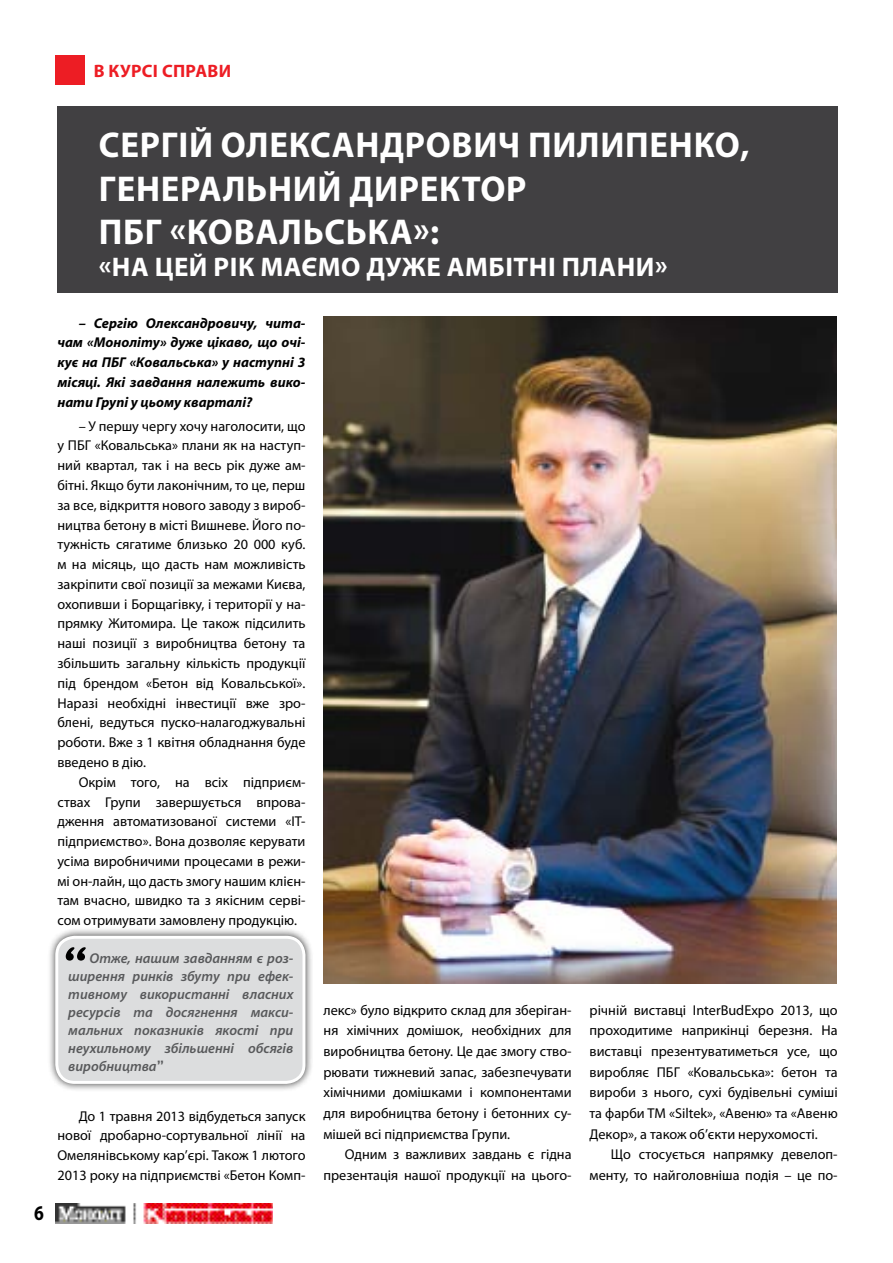
<style>
.page{position:relative;width:893px;height:1263px;background:#fff}
.page>*{position:absolute;margin:0;border:0;box-sizing:border-box;transform-origin:0 0}
.t1{font:72px "Modernist Three";color:#000}
.t2{font:700 36px/43.2px "Myriad Pro";letter-spacing:.02em;color:#fff}
.t3{font:700 27px "Myriad Pro";letter-spacing:.02em;color:#fff}
.t4{font:700 21px "Myriad Pro";color:#000;scale:.84 1}
.t5{font:700 18px "Myriad Pro";letter-spacing:.02em;color:#ed1d24}
.t6{font:14.25px/19.8px "Myriad Pro";color:#000;text-align:justify}
.t7{font:italic 600 14.25px/18px "Myriad Pro";color:#58595b;text-align:justify}
.t8{font:italic 700 14.25px/19.8px "Myriad Pro";color:#000;text-align:justify}
.s1{font-family:"Glypha Pro";font-weight:700;font-style:normal}
</style>
<div class="page">
<div style="left:47px;top:927px;width:267px;height:165px;background:#000;opacity:.75"></div>
<div style="left:57px;top:937px;width:247px;height:145px;background:#dcddde;border-radius:18px"></div>
<div style="left:55px;top:936px;width:250px;height:148px;border:3px solid #fff;border-radius:18px"></div>
<div style="left:55px;top:55px;width:30px;height:30px;background:#ed1d24"></div>
<div style="left:57px;top:106px;width:781px;height:187px;background:#414042"></div>
<img style="left:323px;top:317px;width:513px;height:666px">
<img style="left:55px;top:1204px;width:217px;height:19px">
<p class="t5" style="left:94px;top:59px;width:139px">В курсі справи</p>
<h2 class="t2" style="left:99px;top:122px;width:652px">Сергій Олександрович Пилипенко,<br>Генеральний директор<br>ПБГ «Ков</h2>
<h2 class="t2" style="left:255px;top:209px;width:185px">альська»:</h2>
<h3 class="t3" style="left:99px;top:249px;width:570px">«На цей рік маємо дуже амбітні плани»</h3>
<p class="t8" style="left:57px;top:312px;width:250px;text-indent:21px">– Сергію Олександровичу, чита&shy;чам «Моноліту» дуже цікаво, що очі&shy;кує на ПБГ «Ковальська» у наступні 3 місяці. Які завдання належить вико&shy;нати Групі у цьому кварталі?</p>
<p class="t6" style="left:57px;top:416px;width:250px;text-indent:21px">– У першу чергу хочу наголосити, що у ПБГ «Ковальська» плани як на наступ&shy;ний квартал, так і на весь рік дуже ам&shy;бітні. Якщо бути лаконічним, то це, перш за все, відкриття нового заводу з вироб&shy;ництва бетону в місті Вишневе. Його по&shy;тужність сягатиме близько 20 000 куб. м на місяць, що дасть нам можливість закріпити свої позиції за межами Києва, охопивши і Борщагівку, і території у на&shy;прямку Житомира. Це також підсилить наші позиції з виробництва бетону та збільшить загальну кількість продукції під брендом «Бетон від Ковальської».<br>Наразі необхідні інвестиції вже зро&shy;блені, ведуться пуско-налагоджувальні роботи. Вже з 1 квітня обладнання буде введено в дію.</p>
<p class="t6" style="left:57px;top:772px;width:250px;text-indent:21px">Окрім того, на всіх підприєм&shy;ствах Групи завершується впрова&shy;дження автоматизованої системи «IT&shy;підприємство». Вона дозволяє керувати усіма виробничими процесами в режи&shy;мі он-лайн, що дасть змогу нашим клієн&shy;там вчасно, швидко та з якісним серві&shy;сом отримувати замовлену продукцію.</p>
<h1 class="t1" style="left:64px;top:926px;width:25px">“</h1>
<p class="t7" style="left:68px;top:949px;width:227px;text-indent:21px">Отже, нашим завданням є роз&shy;ширення ринків збуту при ефек&shy;тивному використанні власних ресурсів та досягнення макси&shy;мальних показників якості при неухильному збільшенні обсягів виробництва<span class="s1">”</span></p>
<h3 class="t4" style="left:34px;top:1200px;width:13px">6</h3>
<p class="t6" style="left:57px;top:1105px;width:250px;text-indent:21px">До 1 травня 2013 відбудеться запуск нової дробарно-сортувальної лінії на Омелянівському кар’єрі. Також 1 лютого 2013 року на підприємстві «Бетон Комп-</p>
<p class="t6" style="left:323px;top:999px;width:250px;line-height:20.5px">лекс» було відкрито склад для зберіган&shy;ня хімічних домішок, необхідних для виробництва бетону. Це дає змогу ство&shy;рювати тижневий запас, забезпечувати хімічними домішками і компонентами для виробництва бетону і бетонних су&shy;мішей всі підприємства Групи.</p>
<p class="t6" style="left:323px;top:1144px;width:250px;line-height:20.5px;text-align:right">Одним з важливих завдань є гідна презентація нашої продукції на цього-</p>
<p class="t6" style="left:590px;top:999px;width:250px;line-height:20.5px">річній виставці InterBudExpo 2013, що проходитиме наприкінці березня. На виставці презентуватиметься усе, що виробляє ПБГ «Ковальська»: бетон та вироби з нього, сухі будівельні суміші та фарби TM «Siltek», «Авеню» та «Авеню Декор», а також об’єкти нерухомості.</p>
<p class="t6" style="left:590px;top:1144px;width:250px;line-height:20.5px;text-align:right">Що стосується напрямку девелоп&shy;менту, то найголовніша подія – це по-</p>
</div>
